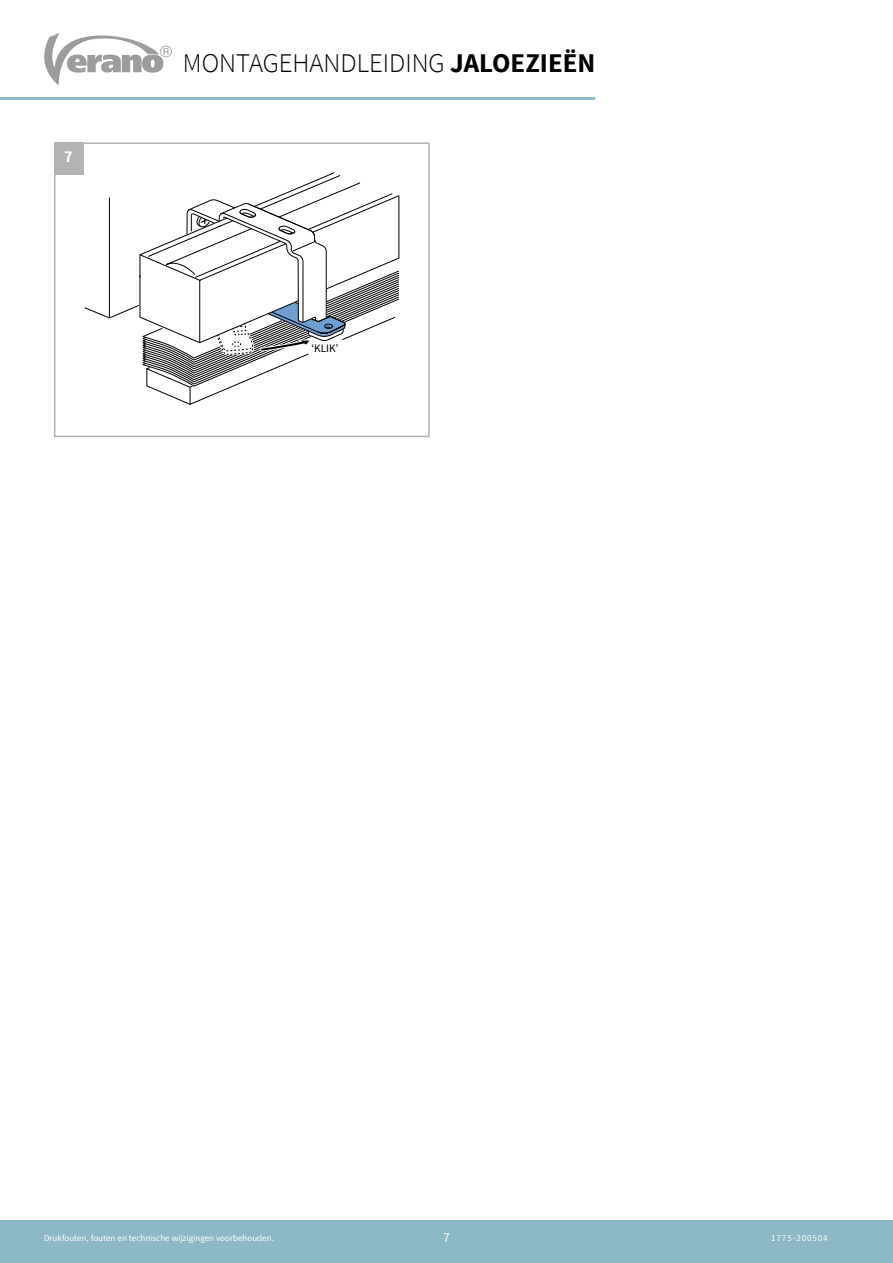
<style>
.page{position:relative;width:893px;height:1263px;background:#fff}
.page>*{position:absolute;margin:0;border:0;box-sizing:border-box;transform-origin:0 0}
.t1{font:300 27px "Source Sans Pro";color:#000}
.t2{font:700 16.5px "Source Sans Pro";color:#fff}
.t3{font:13.5px "Source Sans Pro";color:#fff}
.t4{font:11.4px "Source Sans Pro";color:#000}
.t5{font:9px "Source Sans Pro";color:#fff}
.t6{font:9px "Source Sans Pro";letter-spacing:.1em;color:#fff}
.s1{font-weight:700}
</style>
<div class="page">
<svg style="left:44px;top:33px;width:128px;height:52px"></svg>
<hr style="left:0;top:97px;width:595px;height:3px;background:#8db8c5">
<div style="left:0;top:1220px;width:893px;height:43px;background:#8db8c5"></div>
<svg style="left:85px;top:173px;width:314px;height:232px"></svg>
<div style="left:54px;top:142px;width:376px;height:295px;border:2px solid #b1b3b4"></div>
<div style="left:54px;top:142px;width:29px;height:33px;background:#b1b3b4"></div>
<h2 class="t2" style="left:64px;top:146px;width:10px">17</h2>
<h1 class="t1" style="left:183px;top:47px;width:414px">MONTAGEHANDLEIDING <span class="s1">JALOEZIEËN</span></h1>
<p class="t4" style="left:311px;top:341px;width:28px">‘KLIK’</p>
<p class="t5" style="left:44px;top:1233px;width:231px">Drukfouten, fouten en technische wijzigingen voorbehouden.</p>
<h3 class="t3" style="left:443px;top:1229px;width:8px">7</h3>
<p class="t6" style="left:771px;top:1233px;width:58px">1775-200504</p>
</div>
